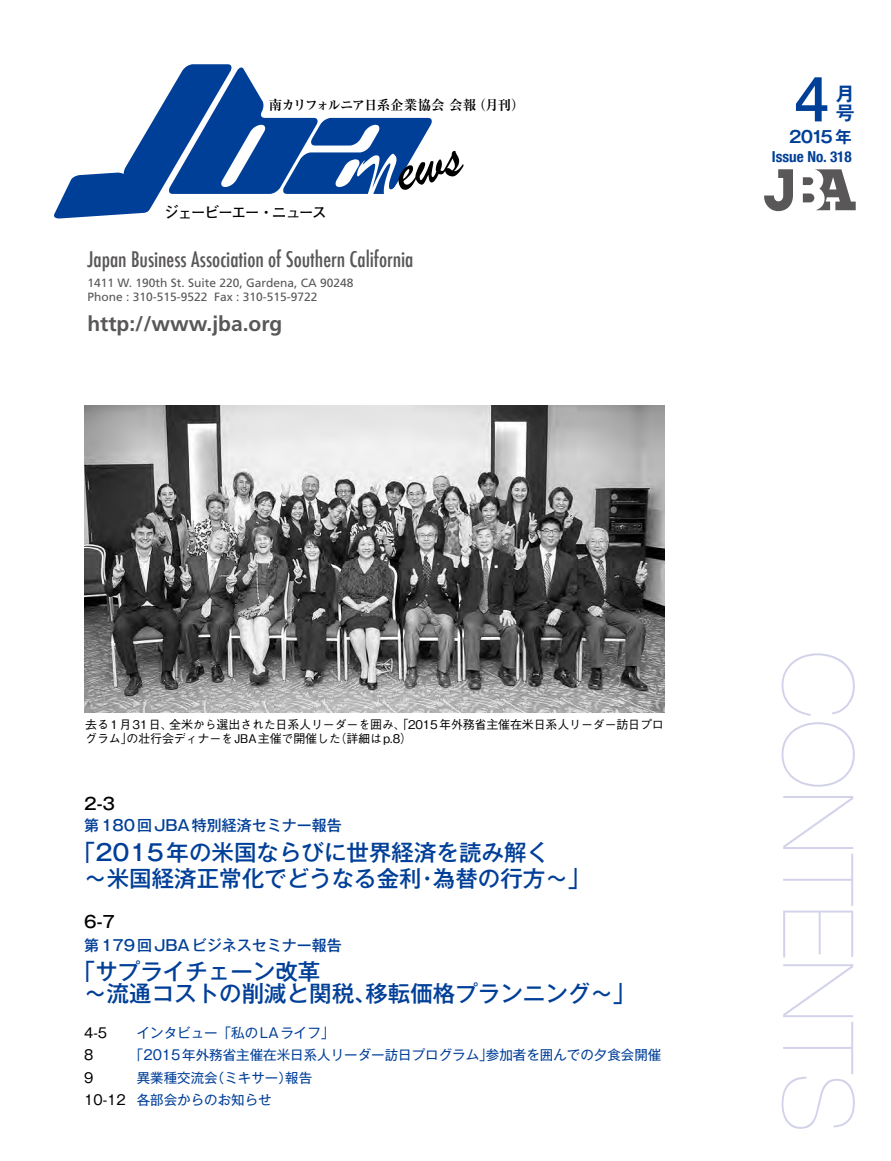
<style>
.page{position:relative;width:891px;height:1161px;background:#fff}
.page>*{position:absolute;margin:0;border:0;box-sizing:border-box;transform-origin:0 0}
.t1{font:200 98.1px "Helvetica Neue";letter-spacing:.01em;color:#d2d3ea}
.t2{font:500 63px "Helvetica Neue LT Std";color:#003f98}
.t3{font:60.9px "Brush Script";color:#000}
.t4{font:500 22.5px/25.5px "Gothic MB101 Pro";color:#003f98}
.t5{font:500 condensed 21px "Futura";color:#595757}
.t6{font:700 21px "Frutiger LT Std";color:#595757}
.t7{font:700 18.9px/18.9px "Gothic MB101 Pro De";color:#003f98}
.t8{font:500 16.5px "Gothic MB101 Pro";color:#000}
.t9{font:700 16.35px "Gothic MB101 Pro De";color:#003f98}
.t10{font:700 condensed 15.15px "Helvetica Neue";color:#003f98}
.t11{font:500 15px "Gothic MB101 Pro";color:#003f98}
.t12{font:700 15px "Futo Go B101 Pro";letter-spacing:-.115em;color:#000}
.t13{font:13.5px/22.5px "Gothic MB101 Pro";color:#003f98}
.t14{font:700 13.5px "Ryumin Pro";letter-spacing:-.065em;color:#000}
.t15{font:13.5px "Gothic MB101 Pro";color:#000}
.t16{font:500 12px/13.5px "Gothic BBB Pro";letter-spacing:-.015em;color:#000}
.t17{font:12px/13.5px "Frutiger LT Std";color:#595757}
.s1{color:#fff}
.s2{color:#000}
</style>
<div class="page">
<svg style="left:764px;top:169px;width:92px;height:42px"></svg>
<svg style="left:124px;top:64px;width:308px;height:146px"></svg>
<svg style="left:54px;top:172px;width:95px;height:47px"></svg>
<img style="left:84px;top:406px;width:580px;height:307px">
<p class="t14" style="left:269px;top:94px;width:257px">南カリフォルニア日系企業協会 会報（月刊）</p>
<p class="t12" style="left:164px;top:200px;width:164px">ジェービーエー・ニュース</p>
<h3 class="t3" style="left:352px;top:146px;width:103px;rotate:-15deg"><span class="s1">N</span>ews</h3>
<h3 class="t5" style="left:87px;top:246px;width:328px">Japan Business Association of Southern California</h3>
<p class="t17" style="left:87px;top:276px;width:268px">1411 W. 190th St. Suite 220, Gardena, CA 90248<br>Phone : 310-515-9522 Fax : 310-515-9722</p>
<h3 class="t6" style="left:87px;top:312px;width:196px">http://www.jba.org</h3>
<h2 class="t2" style="left:794px;top:61px;width:37px">4</h2>
<h3 class="t7" style="left:836px;top:82px;width:20px">月号</h3>
<p class="t9" style="left:789px;top:123px;width:64px">2015 年</p>
<p class="t10" style="left:772px;top:148px;width:81px">Issue No. 318</p>
<p class="t16" style="left:85px;top:717px;width:580px">去る1月31日、全米から選出された日系人リーダーを囲み、「2015年外務省主催在米日系人リーダー訪日プログラム」の壮行会ディナーをJBA主催で開催した（詳細はp.8）</p>
<p class="t8" style="left:84px;top:790px;width:32px">2-3</p>
<p class="t11" style="left:84px;top:813px;width:259px">第180回JBA特別経済セミナー報告</p>
<h3 class="t4" style="left:84px;top:837px;width:508px;text-indent:-11px">「2015年の米国ならびに世界経済を読み解く<br>～米国経済正常化でどうなる金利・為替の行方〜」</h3>
<p class="t8" style="left:84px;top:908px;width:32px">6-7</p>
<p class="t11" style="left:84px;top:933px;width:259px">第179回JBAビジネスセミナー報告</p>
<h3 class="t4" style="left:84px;top:957px;width:553px;line-height:22.5px;text-indent:-11px">「サプライチェーン改革<br>〜流通コストの削減と関税、移転価格プランニング〜」</h3>
<p class="t15" style="left:84px;top:1022px;width:24px">4-5</p>
<p class="t13" style="left:137px;top:1020px;width:199px">インタビュー「私のLAライフ」</p>
<p class="t15" style="left:84px;top:1044px;width:11px">8</p>
<p class="t13" style="left:130px;top:1042px;width:533px">「2015年外務省主催在米日系人リーダー訪日プログラム」参加者を囲んでの夕食会開催</p>
<p class="t15" style="left:84px;top:1067px;width:11px">9</p>
<p class="t13" style="left:84px;top:1065px;width:230px;text-indent:53px">異業種交流会（ミキサー）報告<br><span class="s2">10-12</span> 各部会からのお知らせ</p>
<h1 class="t1" style="left:875px;top:651px;width:484px;rotate:90deg">CONTENTS</h1>
</div>
